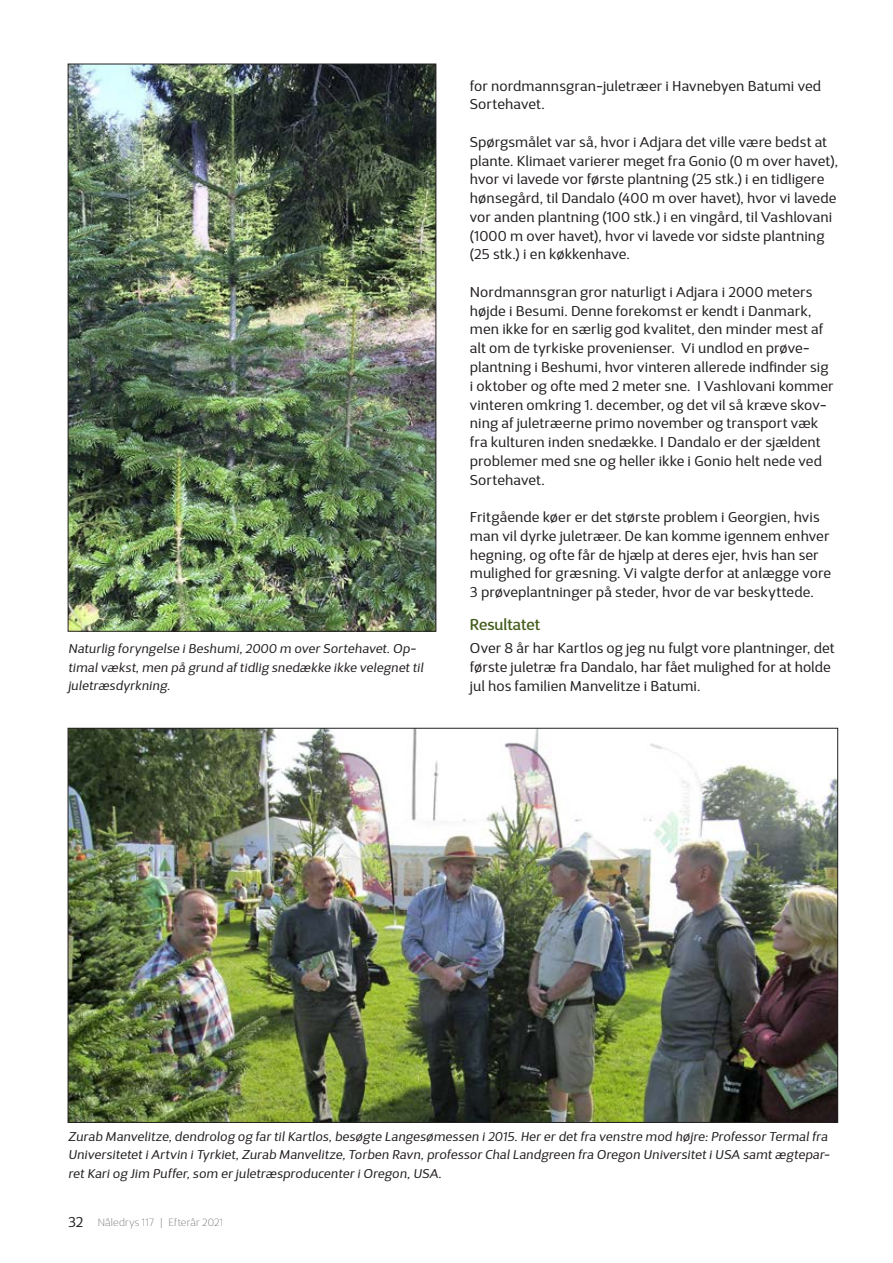
<style>
.page{position:relative;width:893px;height:1263px;background:#fff}
.page>*{position:absolute;margin:0;border:0;box-sizing:border-box;transform-origin:0 0}
.t1{font:500 15.75px "D Sari";color:#445d1b}
.t2{font:14.25px/18.8px "D Sari";letter-spacing:.01em;color:#231f20}
.t3{font:italic 12.75px/18.8px "D Sari";letter-spacing:.015em;color:#231f20}
.t4{font:100 10.5px "D Sari";letter-spacing:.02em;color:#6c6d70}
.s1{font-weight:400;font-size:14.25px;color:#231f20}
</style>
<div class="page">
<img style="left:70px;top:66px;width:364px;height:563px">
<img style="left:70px;top:730px;width:766px;height:391px">
<p class="t3" style="left:68px;top:639px;width:357px">Naturlig foryngelse i Beshumi, 2000 m over Sortehavet. Op&shy;timal vækst, men på grund af tidlig snedække ikke velegnet til juletræsdyrkning.</p>
<p class="t2" style="left:470px;top:76px;width:353px">for nordmannsgran-juletræer i Havnebyen Batumi ved<br>Sortehavet.</p>
<p class="t2" style="left:470px;top:132px;width:370px">Spørgsmålet var så, hvor i Adjara det ville være bedst at plante. Klimaet varierer meget fra Gonio (0 m over havet), hvor vi lavede vor første plantning (25 stk.) i en tidligere hønsegård, til Dandalo (400 m over havet), hvor vi lavede vor anden plantning (100 stk.) i en vingård, til Vashlovani (1000 m over havet), hvor vi lavede vor sidste plantning (25 stk.) i en køkkenhave.</p>
<p class="t2" style="left:470px;top:282px;width:365px">Nordmannsgran gror naturligt i Adjara i 2000 meters højde i Besumi. Denne forekomst er kendt i Danmark, men ikke for en særlig god kvalitet, den minder mest af alt om de tyrkiske provenienser. Vi undlod en prøve&shy;plantning i Beshumi, hvor vinteren allerede indfinder sig i oktober og ofte med 2 meter sne. I Vashlovani kommer vinteren omkring 1. december, og det vil så kræve skov&shy;ning af juletræerne primo november og transport væk fra kulturen inden snedække. I Dandalo er der sjældent problemer med sne og heller ikke i Gonio helt nede ved Sortehavet.</p>
<p class="t2" style="left:470px;top:508px;width:363px">Fritgående køer er det største problem i Georgien, hvis man vil dyrke juletræer. De kan komme igennem enhver hegning, og ofte får de hjælp at deres ejer, hvis han ser mulighed for græsning. Vi valgte derfor at anlægge vore 3 prøveplantninger på steder, hvor de var beskyttede.</p>
<p class="t1" style="left:470px;top:615px;width:72px">Resultatet</p>
<p class="t2" style="left:470px;top:639px;width:366px">Over 8 år har Kartlos og jeg nu fulgt vore plantninger, det første juletræ fra Dandalo, har fået mulighed for at holde jul hos familien Manvelitze i Batumi.</p>
<p class="t3" style="left:68px;top:1127px;width:763px">Zurab Manvelitze, dendrolog og far til Kartlos, besøgte Langesømessen i 2015. Her er det fra venstre mod højre: Professor Termal fra<br>Universitetet i Artvin i Tyrkiet, Zurab Manvelitze, Torben Ravn, professor Chal Landgreen fra Oregon Universitet i USA samt ægtepar&shy;ret Kari og Jim Puffer, som er juletræsproducenter i Oregon, USA.</p>
<p class="t4" style="left:68px;top:1216px;width:156px"><span class="s1">32</span> Nåledrys 117 | Efterår 2021</p>
</div>
